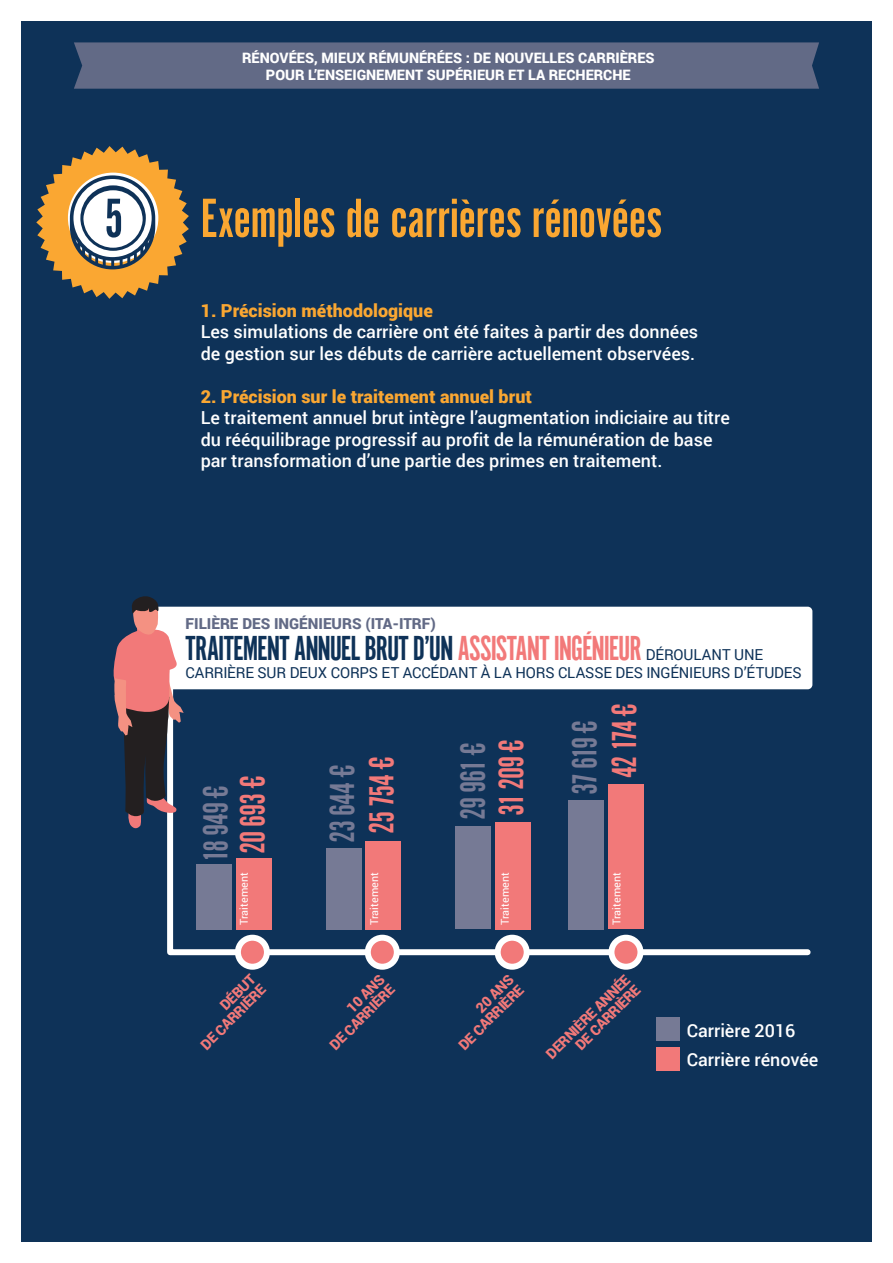
<style>
.page{position:relative;width:893px;height:1263px;background:#fff}
.page>*{position:absolute;margin:0;border:0;box-sizing:border-box;transform-origin:0 0}
.t1{font:57.45px "Alternate Gothic No 1";letter-spacing:-.01em;color:#faa732}
.t2{font:57.45px "Alternate Gothic No 1";color:#0e3258}
.t3{font:35.85px "Alternate Gothic No 1";letter-spacing:-.03em;color:#0e3258}
.t4{font:35.85px "Alternate Gothic No 1";letter-spacing:-.04em;color:#767a95}
.t5{font:35.85px "Alternate Gothic No 1";letter-spacing:-.045em;color:#f27979}
.t6{font:500 18px/21.5px "Roboto";color:#fff}
.t7{font:900 18px "Roboto";color:#faa732}
.t8{font:15.15px/18px "Roboto";letter-spacing:-.01em;color:#0e3258}
.t9{font:900 15.15px "Roboto";color:#626a86}
.t10{font:900 14.4px/17.2px "Roboto";color:#fff;text-align:center}
.t11{font:900 14.4px/14.4px "Roboto";color:#f27979;text-align:right}
.t12{font:10.8px "Roboto";color:#fff}
.s1{color:#f27979}
</style>
<div class="page">
<div style="left:21px;top:21px;width:851px;height:1221px;background:#0e3258"></div>
<div style="left:74px;top:42px;width:745px;height:47px;background:#626a86"></div>
<svg style="left:36px;top:146px;width:153px;height:153px"></svg>
<div style="left:151px;top:607px;width:661px;height:82px;background:#fff;border-radius:5px"></div>
<svg style="left:167px;top:609px;width:646px;height:349px"></svg>
<div style="left:238px;top:938px;width:29px;height:29px;background:#f27979;border-radius:50%"></div>
<div style="left:235px;top:935px;width:35px;height:35px;border:6px solid #fff;border-radius:50%"></div>
<div style="left:368px;top:938px;width:29px;height:29px;background:#f27979;border-radius:50%"></div>
<div style="left:365px;top:935px;width:35px;height:35px;border:6px solid #fff;border-radius:50%"></div>
<div style="left:498px;top:938px;width:29px;height:29px;background:#f27979;border-radius:50%"></div>
<div style="left:495px;top:935px;width:35px;height:35px;border:6px solid #fff;border-radius:50%"></div>
<svg style="left:611px;top:938px;width:29px;height:29px"></svg>
<div style="left:608px;top:935px;width:35px;height:35px;border:6px solid #fff;border-radius:50%"></div>
<div style="left:656px;top:1047px;width:24px;height:23px;background:#f27979"></div>
<div style="left:656px;top:1018px;width:24px;height:23px;background:#767a95"></div>
<svg style="left:113px;top:596px;width:71px;height:234px"></svg>
<div style="left:608px;top:784px;width:36px;height:145px;background:#f27979"></div>
<div style="left:568px;top:800px;width:36px;height:129px;background:#767a95"></div>
<div style="left:495px;top:822px;width:36px;height:107px;background:#f27979"></div>
<div style="left:455px;top:826px;width:36px;height:103px;background:#767a95"></div>
<div style="left:365px;top:841px;width:36px;height:88px;background:#f27979"></div>
<div style="left:326px;top:848px;width:35px;height:81px;background:#767a95"></div>
<div style="left:236px;top:858px;width:35px;height:71px;background:#f27979"></div>
<div style="left:196px;top:864px;width:36px;height:65px;background:#767a95"></div>
<p class="t10" style="left:242px;top:48px;width:414px">RÉNOVÉES, MIEUX RÉMUNÉRÉES : DE NOUVELLES CARRIÈRES<br>POUR L’ENSEIGNEMENT SUPÉRIEUR ET LA RECHERCHE</p>
<h1 class="t2" style="left:104px;top:188px;width:21px">5</h1>
<h1 class="t1" style="left:201px;top:188px;width:463px">Exemples de carrières rénovées</h1>
<p class="t7" style="left:201px;top:297px;width:234px">1. Précision méthodologique</p>
<p class="t6" style="left:201px;top:320px;width:499px">Les simulations de carrière ont été faites à partir des données de gestion sur les débuts de carrière actuellement observées.</p>
<p class="t7" style="left:201px;top:384px;width:333px">2. Précision sur le traitement annuel brut</p>
<p class="t6" style="left:201px;top:406px;width:531px">Le traitement annuel brut intègre l’augmentation indiciaire au titre du rééquilibrage progressif au profit de la rémunération de base par transformation d’une partie des primes en traitement.</p>
<p class="t9" style="left:186px;top:613px;width:252px">FILIÈRE DES INGÉNIEURS (ITA-ITRF)</p>
<h2 class="t3" style="left:186px;top:629px;width:458px">TRAITEMENT ANNUEL BRUT D’UN <span class="s1">ASSISTANT INGÉNIEUR</span></h2>
<p class="t8" style="left:186px;top:645px;width:618px;text-indent:460px">DÉROULANT UNE<br>CARRIÈRE SUR DEUX CORPS ET ACCÉDANT À LA HORS CLASSE DES INGÉNIEURS D’ÉTUDES</p>
<h2 class="t4" style="left:197px;top:862px;width:78px;rotate:-90deg">18 949€</h2>
<h2 class="t5" style="left:234px;top:854px;width:80px;rotate:-90deg">20 693€</h2>
<h2 class="t4" style="left:323px;top:843px;width:80px;rotate:-90deg">23 644€</h2>
<h2 class="t5" style="left:363px;top:834px;width:79px;rotate:-90deg">25 754€</h2>
<h2 class="t4" style="left:454px;top:820px;width:79px;rotate:-90deg">29 961€</h2>
<h2 class="t5" style="left:492px;top:816px;width:79px;rotate:-90deg">31 209€</h2>
<h2 class="t4" style="left:566px;top:795px;width:77px;rotate:-90deg">37 619€</h2>
<h2 class="t5" style="left:605px;top:778px;width:77px;rotate:-90deg">42 174€</h2>
<p class="t12" style="left:237px;top:925px;width:54px;rotate:-90deg">Traitement</p>
<p class="t12" style="left:367px;top:925px;width:54px;rotate:-90deg">Traitement</p>
<p class="t12" style="left:497px;top:925px;width:54px;rotate:-90deg">Traitement</p>
<p class="t12" style="left:609px;top:925px;width:54px;rotate:-90deg">Traitement</p>
<p class="t11" style="left:188px;top:1031px;width:86px;rotate:-45deg">DÉBUT<br>DE CARRIÈRE</p>
<p class="t11" style="left:446px;top:1032px;width:86px;rotate:-45deg">20 ANS<br>DE CARRIÈRE</p>
<p class="t11" style="left:543px;top:1051px;width:113px;rotate:-45deg">DERNIÈRE ANNÉE<br>DE CARRIÈRE</p>
<p class="t11" style="left:317px;top:1031px;width:86px;rotate:-45deg">10 ANS<br>DE CARRIÈRE</p>
<p class="t6" style="left:687px;top:1019px;width:110px">Carrière 2016</p>
<p class="t6" style="left:687px;top:1048px;width:133px">Carrière rénovée</p>
</div>
